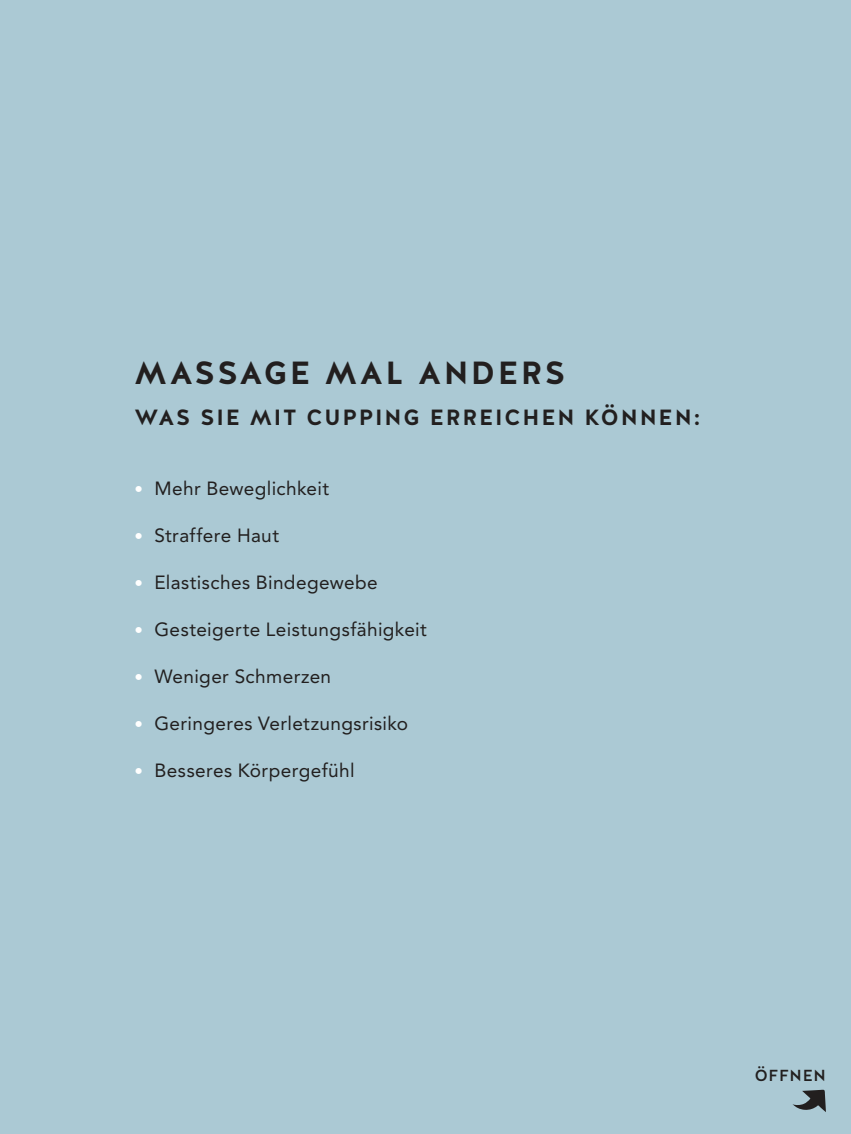
<style>
.page{position:relative;width:851px;height:1134px;background:#fff}
.page>*{position:absolute;margin:0;border:0;box-sizing:border-box;transform-origin:0 0}
.t1{font:700 32px "Halis GR";letter-spacing:.075em;color:#221f1f}
.t2{font:700 22px "Halis GR";letter-spacing:.085em;color:#221f1f}
.t3{font:19px "Avenir LT Std";letter-spacing:.02em;color:#221f1f}
.t4{font:500 16px "Halis GR";letter-spacing:.05em;color:#221f1f}
.s1{font-size:17px;color:#fff}
</style>
<div class="page">
<div style="left:0;top:0;width:850px;height:1134px;background:#abc9d4"></div>
<svg style="left:792px;top:1090px;width:33px;height:22px"></svg>
<h1 class="t1" style="left:134px;top:354px;width:432px">MASSAGE MAL ANDERS</h1>
<p class="t2" style="left:134px;top:404px;width:567px">WAS SIE MIT CUPPING ERREICHEN KÖNNEN:</p>
<p class="t3" style="left:134px;top:479px;width:196px"><span class="s1">•</span> Mehr Beweglichkeit</p>
<p class="t3" style="left:134px;top:526px;width:146px"><span class="s1">•</span> Straffere Haut</p>
<p class="t3" style="left:134px;top:573px;width:245px"><span class="s1">•</span> Elastisches Bindegewebe</p>
<p class="t3" style="left:134px;top:620px;width:294px"><span class="s1">•</span> Gesteigerte Leistungsfähigkeit</p>
<p class="t3" style="left:134px;top:667px;width:198px"><span class="s1">•</span> Weniger Schmerzen</p>
<p class="t3" style="left:134px;top:714px;width:275px"><span class="s1">•</span> Geringeres Verletzungsrisiko</p>
<p class="t3" style="left:134px;top:761px;width:222px"><span class="s1">•</span> Besseres Körpergefühl</p>
<p class="t4" style="left:746px;top:1066px;width:73px">ÖFFNEN</p>
<p class="t4" style="left:754px;top:1066px;width:73px">ÖFFNEN</p>
</div>
